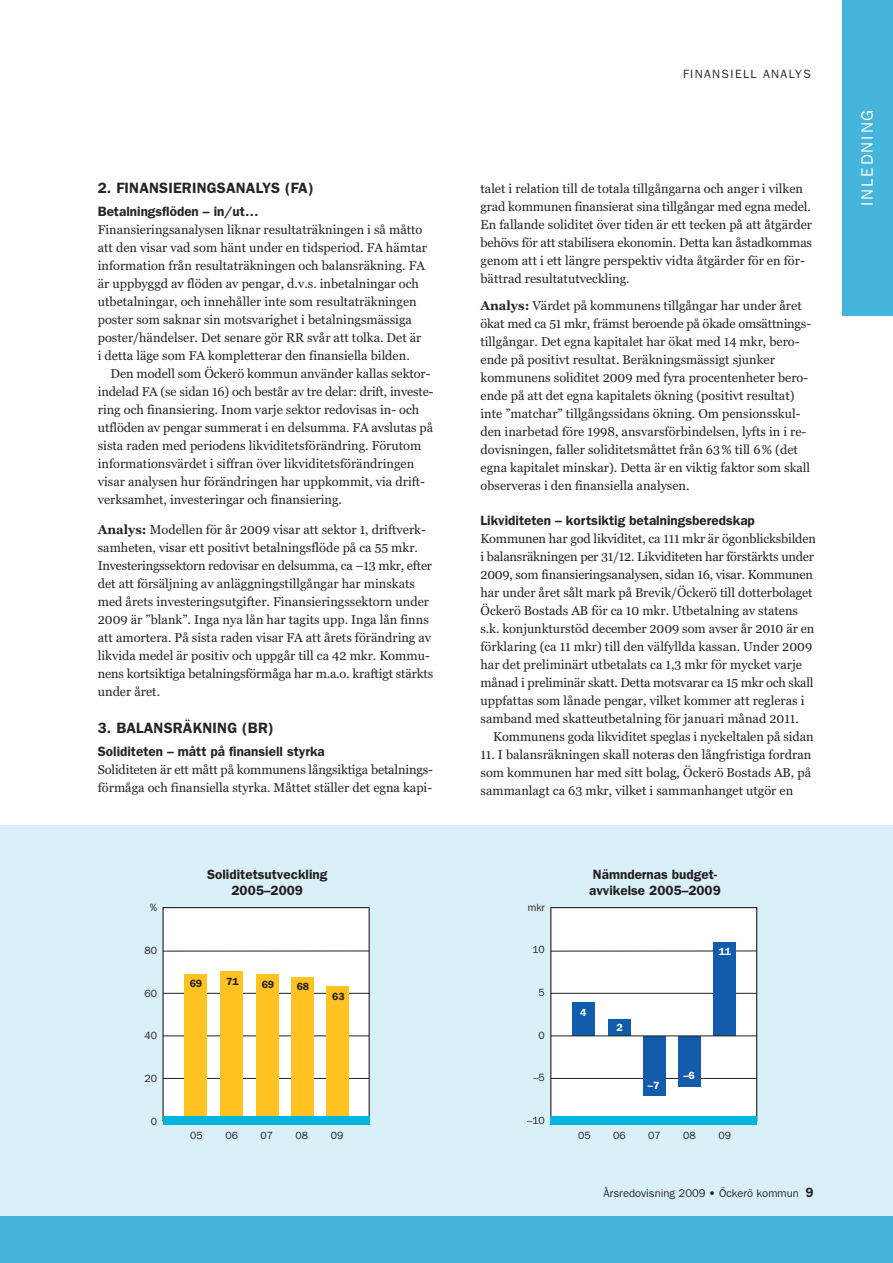
<style>
.page{position:relative;width:893px;height:1263px;background:#fff}
.page>*{position:absolute;margin:0;border:0;box-sizing:border-box;transform-origin:0 0}
.t1{font:16.5px "Franklin Gothic";letter-spacing:.12em;color:#fff}
.t2{font:600 15px "Franklin Gothic";letter-spacing:.01em;color:#272627}
.t3{font:600 13.5px "Franklin Gothic";color:#272627}
.t4{font:600 13.5px/16.5px "Franklin Gothic";color:#231f20}
.t5{font:12.75px/18px "Georgia";color:#272627}
.t6{font:12px "Franklin Gothic";letter-spacing:.12em;color:#272627}
.t7{font:11.25px "Franklin Gothic";color:#272627}
.t8{font:10.5px "Franklin Gothic";letter-spacing:.005em;color:#231f20}
.t9{font:600 10.5px "Franklin Gothic";letter-spacing:-.01em;color:#231f20}
.t10{font:600 10.5px "Franklin Gothic";color:#fff}
.s1{font-weight:700}
.s2{font-weight:600;font-size:13.5px}
</style>
<div class="page">
<div style="left:0;top:825px;width:893px;height:391px;background:#daf0f8"></div>
<div style="left:0;top:1216px;width:893px;height:47px;background:#45b5db"></div>
<div style="left:842px;top:0;width:51px;height:316px;background:#45b5db"></div>
<div style="left:551px;top:908px;width:206px;height:213px;background:#fff"></div>
<div style="left:550px;top:907px;width:207px;height:214px;border:1px solid #000006"></div>
<hr style="left:551px;top:950px;width:206px;height:1px;background:#231f20">
<hr style="left:551px;top:993px;width:206px;height:1px;background:#231f20">
<hr style="left:551px;top:1078px;width:206px;height:1px;background:#231f20">
<div style="left:572px;top:1003px;width:23px;height:33px;background:#135cab"></div>
<div style="left:608px;top:1019px;width:22px;height:17px;background:#135cab"></div>
<div style="left:643px;top:1036px;width:23px;height:60px;background:#135cab"></div>
<div style="left:678px;top:1036px;width:23px;height:50px;background:#135cab"></div>
<div style="left:550px;top:1117px;width:207px;height:8px;background:#00b6df"></div>
<div style="left:713px;top:942px;width:23px;height:94px;background:#135cab"></div>
<hr style="left:551px;top:1035px;width:206px;height:1px;background:#231f20">
<div style="left:163px;top:908px;width:206px;height:213px;background:#fff"></div>
<div style="left:163px;top:907px;width:207px;height:214px;border:1px solid #000006"></div>
<hr style="left:163px;top:950px;width:206px;height:1px;background:#231f20">
<hr style="left:163px;top:993px;width:206px;height:1px;background:#231f20">
<hr style="left:163px;top:1035px;width:206px;height:1px;background:#231f20">
<hr style="left:163px;top:1078px;width:206px;height:1px;background:#231f20">
<div style="left:185px;top:974px;width:22px;height:146px;background:#fec221"></div>
<div style="left:221px;top:971px;width:22px;height:149px;background:#fec221"></div>
<div style="left:256px;top:975px;width:22px;height:145px;background:#fec221"></div>
<div style="left:291px;top:977px;width:23px;height:143px;background:#fec221"></div>
<div style="left:327px;top:986px;width:22px;height:134px;background:#fec221"></div>
<div style="left:163px;top:1117px;width:207px;height:8px;background:#00b6df"></div>
<p class="t2" style="left:98px;top:179px;width:217px">2. FINANSIERINGSANALYS (FA)</p>
<p class="t3" style="left:98px;top:203px;width:162px">Betalningsflöden – in/ut…</p>
<p class="t5" style="left:98px;top:220px;width:331px">Finansieringsanalysen liknar resultaträkningen i så måtto att den visar vad som hänt under en tidsperiod. FA hämtar information från resultaträkningen och balansräkning. FA är uppbyggd av flöden av pengar, d.v.s. inbetalningar och utbetalningar, och innehåller inte som resultaträkningen poster som saknar sin motsvarighet i betalningsmässiga poster/händelser. Det senare gör RR svår att tolka. Det är i detta läge som FA kompletterar den finansiella bilden.</p>
<p class="t5" style="left:98px;top:364px;width:337px;text-indent:13px">Den modell som Öckerö kommun använder kallas sektor&shy;indelad FA (se sidan 16) och består av tre delar: drift, investe&shy;ring och finansiering. Inom varje sektor redovisas in- och utflöden av pengar summerat i en delsumma. FA avslutas på sista raden med periodens likviditetsförändring. Förutom informationsvärdet i siffran över likviditetsförändringen visar analysen hur förändringen har uppkommit, via drift&shy;verksamhet, investeringar och finansiering.</p>
<p class="t5" style="left:98px;top:520px;width:337px"><span class="s1">Analys:</span> Modellen för år 2009 visar att sektor 1, driftverk&shy;samheten, visar ett positivt betalningsflöde på ca 55 mkr.<br>Investeringssektorn redovisar en delsumma, ca –13 mkr, efter det att försäljning av anläggningstillgångar har minskats med årets investeringsutgifter. Finansieringssektorn under 2009 är ”blank”. Inga nya lån har tagits upp. Inga lån finns att amortera. På sista raden visar FA att årets förändring av likvida medel är positiv och uppgår till ca 42 mkr. Kommu&shy;nens kortsiktiga betalningsförmåga har m.a.o. kraftigt stärkts under året.</p>
<p class="t2" style="left:98px;top:719px;width:178px">3. BALANSRÄKNING (BR)</p>
<p class="t3" style="left:98px;top:743px;width:229px">Soliditeten – mått på finansiell styrka</p>
<p class="t5" style="left:98px;top:760px;width:337px">Soliditeten är ett mått på kommunens långsiktiga betalnings&shy;förmåga och finansiella styrka. Måttet ställer det egna kapi-</p>
<p class="t8" style="left:150px;top:902px;width:9px">%</p>
<p class="t8" style="left:145px;top:944px;width:14px">80</p>
<p class="t8" style="left:145px;top:987px;width:14px">60</p>
<p class="t8" style="left:145px;top:1030px;width:14px">40</p>
<p class="t8" style="left:145px;top:1072px;width:14px">20</p>
<p class="t8" style="left:151px;top:1115px;width:8px">0</p>
<p class="t4" style="left:207px;top:866px;width:122px;text-align:center">Soliditetsutveckling<br>2005–2009</p>
<p class="t9" style="left:190px;top:977px;width:14px">69</p>
<p class="t9" style="left:226px;top:975px;width:14px">71</p>
<p class="t9" style="left:262px;top:978px;width:14px">69</p>
<p class="t9" style="left:297px;top:981px;width:14px">68</p>
<p class="t9" style="left:332px;top:990px;width:14px">63</p>
<p class="t8" style="left:190px;top:1129px;width:14px">05</p>
<p class="t8" style="left:225px;top:1129px;width:14px">06</p>
<p class="t8" style="left:260px;top:1129px;width:14px">07</p>
<p class="t8" style="left:296px;top:1129px;width:14px">08</p>
<p class="t8" style="left:331px;top:1129px;width:14px">09</p>
<p class="t6" style="left:683px;top:67px;width:129px">FINANSIELL ANALYS</p>
<p class="t5" style="left:480px;top:179px;width:333px">talet i relation till de totala tillgångarna och anger i vilken grad kommunen finansierat sina tillgångar med egna medel.<br>En fallande soliditet över tiden är ett tecken på att åtgärder behövs för att stabilisera ekonomin. Detta kan åstadkommas genom att i ett längre perspektiv vidta åtgärder för en för&shy;bättrad resultatutveckling.</p>
<p class="t5" style="left:480px;top:296px;width:332px"><span class="s1">Analys:</span> Värdet på kommunens tillgångar har under året ökat med ca 51 mkr, främst beroende på ökade omsättnings&shy;tillgångar. Det egna kapitalet har ökat med 14 mkr, bero&shy;ende på positivt resultat. Beräkningsmässigt sjunker kommunens soliditet 2009 med fyra procentenheter bero&shy;ende på att det egna kapitalets ökning (positivt resultat) inte ”matchar” tillgångssidans ökning. Om pensionsskul&shy;den inarbetad före 1998, ansvarsförbindelsen, lyfts in i re&shy;dovisningen, faller soliditetsmåttet från 63% till 6% (det egna kapitalet minskar). Detta är en viktig faktor som skall observeras i den finansiella analysen.</p>
<p class="t3" style="left:480px;top:512px;width:276px">Likviditeten – kortsiktig betalningsberedskap</p>
<p class="t5" style="left:480px;top:529px;width:337px">Kommunen har god likviditet, ca 111 mkr är ögonblicksbilden i balansräkningen per 31/12. Likviditeten har förstärkts under 2009, som finansieringsanalysen, sidan 16, visar. Kommunen har under året sålt mark på Brevik/Öckerö till dotterbolaget Öckerö Bostads AB för ca 10 mkr. Utbetalning av statens s.k. konjunkturstöd december 2009 som avser år 2010 är en förklaring (ca 11 mkr) till den välfyllda kassan. Under 2009 har det preliminärt utbetalats ca 1,3 mkr för mycket varje månad i preliminär skatt. Detta motsvarar ca 15 mkr och skall uppfattas som lånade pengar, vilket kommer att regleras i samband med skatteutbetalning för januari månad 2011.</p>
<p class="t5" style="left:493px;top:727px;width:322px">Kommunens goda likviditet speglas i nyckeltalen på sidan</p>
<p class="t5" style="left:480px;top:745px;width:332px;text-align:justify">11. I balansräkningen skall noteras den långfristiga fordran som kommunen har med sitt bolag, Öckerö Bostads AB, på sammanlagt ca 63 mkr, vilket i sammanhanget utgör en</p>
<p class="t8" style="left:528px;top:901px;width:18px">mkr</p>
<p class="t8" style="left:532px;top:944px;width:14px">10</p>
<p class="t8" style="left:539px;top:986px;width:8px">5</p>
<p class="t8" style="left:539px;top:1029px;width:8px">0</p>
<p class="t8" style="left:533px;top:1071px;width:13px">–5</p>
<p class="t8" style="left:527px;top:1114px;width:19px">–10</p>
<p class="t4" style="left:589px;top:866px;width:133px">Nämndernas budget&shy;avvikelse 2005–2009</p>
<p class="t10" style="left:580px;top:1006px;width:8px">4</p>
<p class="t10" style="left:719px;top:945px;width:14px">11</p>
<p class="t10" style="left:616px;top:1021px;width:8px">2</p>
<p class="t10" style="left:648px;top:1079px;width:13px">–7</p>
<p class="t10" style="left:683px;top:1069px;width:13px">–6</p>
<p class="t8" style="left:578px;top:1129px;width:14px">05</p>
<p class="t8" style="left:613px;top:1129px;width:14px">06</p>
<p class="t8" style="left:648px;top:1129px;width:14px">07</p>
<p class="t8" style="left:683px;top:1129px;width:14px">08</p>
<p class="t8" style="left:718px;top:1129px;width:14px">09</p>
<p class="t7" style="left:604px;top:1187px;width:211px">Årsredovisning 2009 • Öckerö kommun <span class="s2">9</span></p>
<p class="t1" style="left:857px;top:206px;width:98px;rotate:-90deg">INLEDNING</p>
</div>
